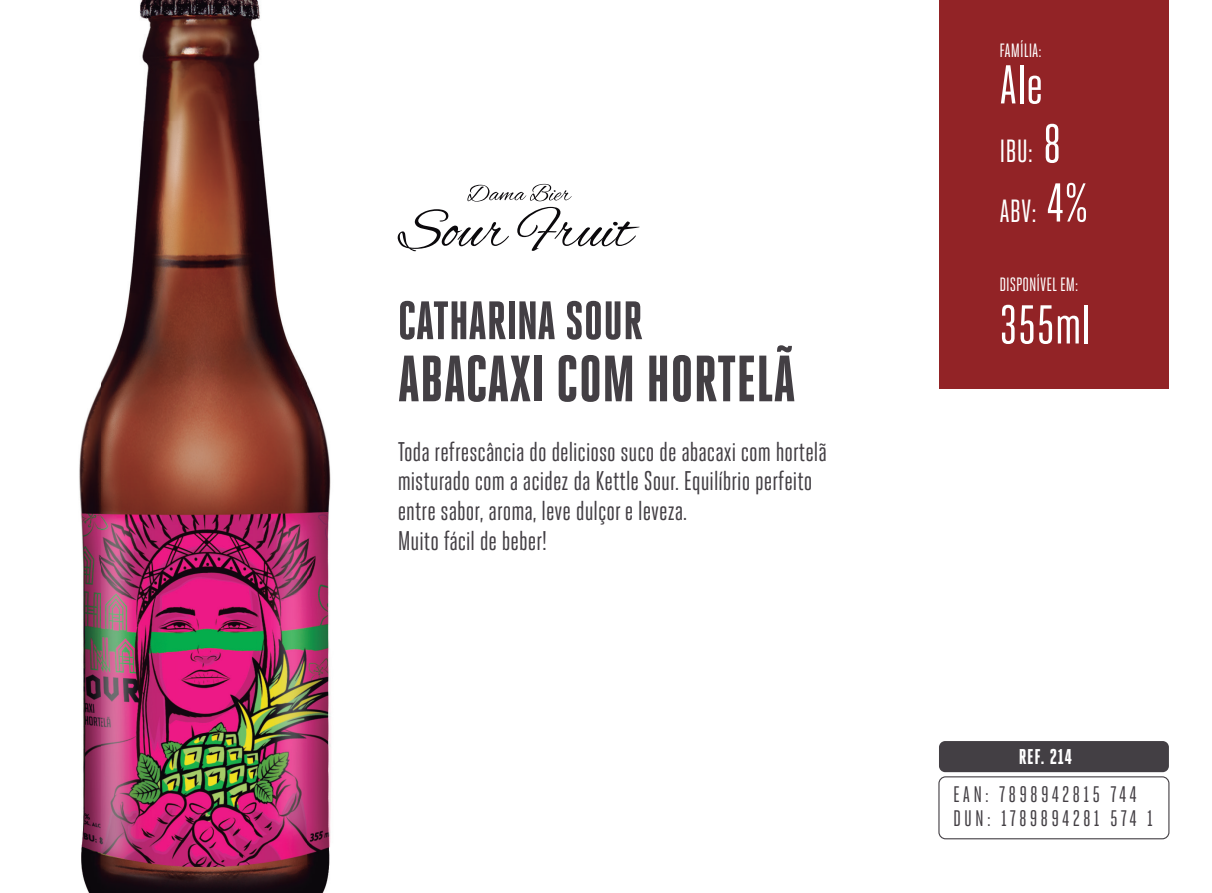
<style>
.page{position:relative;width:1212px;height:893px;background:#fff}
.page>*{position:absolute;margin:0;border:0;box-sizing:border-box;transform-origin:0 0}
.t1{font:800 65.25px "Heroic Condensed";color:#433f44}
.t2{font:54.45px "Heroic Condensed";color:#fff}
.t3{font:800 54px "Heroic Condensed";color:#433f44}
.t4{font:32.18px/58.9px "Heroic Condensed";color:#fff}
.t5{font:27px/29.7px "Heroic Condensed";color:#433f44}
.t6{font:22.5px/24.3px "Heroic Condensed";letter-spacing:.14em;color:#433f44}
.t7{font:800 21.38px "Heroic Condensed";letter-spacing:.04em;color:#fff}
.t8{font:19.35px "Heroic Condensed";color:#fff}
.s1{font-size:54.45px}
</style>
<div class="page">
<div style="left:939px;top:0;width:230px;height:388px;background:#922326"></div>
<div style="left:939px;top:741px;width:230px;height:31px;background:#433f44;border-radius:6px"></div>
<div style="left:938px;top:776px;width:231px;height:63px;border:1px solid #433f44;border-radius:7px"></div>
<img style="left:79px;top:380px;width:23px;height:513px">
<img style="left:307px;top:383px;width:24px;height:510px">
<img style="left:102px;top:120px;width:205px;height:773px">
<svg style="left:398px;top:184px;width:242px;height:67px"></svg>
<img style="left:140px;top:0;width:120px;height:120px">
<h3 class="t3" style="left:398px;top:291px;width:246px">CATHARINA SOUR</h3>
<h1 class="t1" style="left:398px;top:343px;width:399px">ABACAXI COM HORTELÃ</h1>
<p class="t5" style="left:398px;top:437px;width:430px">Toda refrescância do delicioso suco de abacaxi com hortelã misturado com a acidez da Kettle Sour. Equilíbrio perfeito entre sabor, aroma, leve dulçor e leveza.<br>Muito fácil de beber!</p>
<p class="t8" style="left:999px;top:40px;width:44px">FAMÍLIA:</p>
<h2 class="t2" style="left:999px;top:55px;width:45px">Ale</h2>
<p class="t4" style="left:999px;top:122px;width:91px">IBU: <span class="s1">8<br></span>ABV: <span class="s1">4%</span></p>
<p class="t8" style="left:999px;top:274px;width:80px">DISPONÍVEL EM:</p>
<h2 class="t2" style="left:999px;top:295px;width:93px">355ml</h2>
<p class="t7" style="left:1019px;top:745px;width:55px">REF. 214</p>
<p class="t6" style="left:953px;top:782px;width:202px">EAN: 7898942815 744<br>DUN: 1789894281 574 1</p>
</div>
